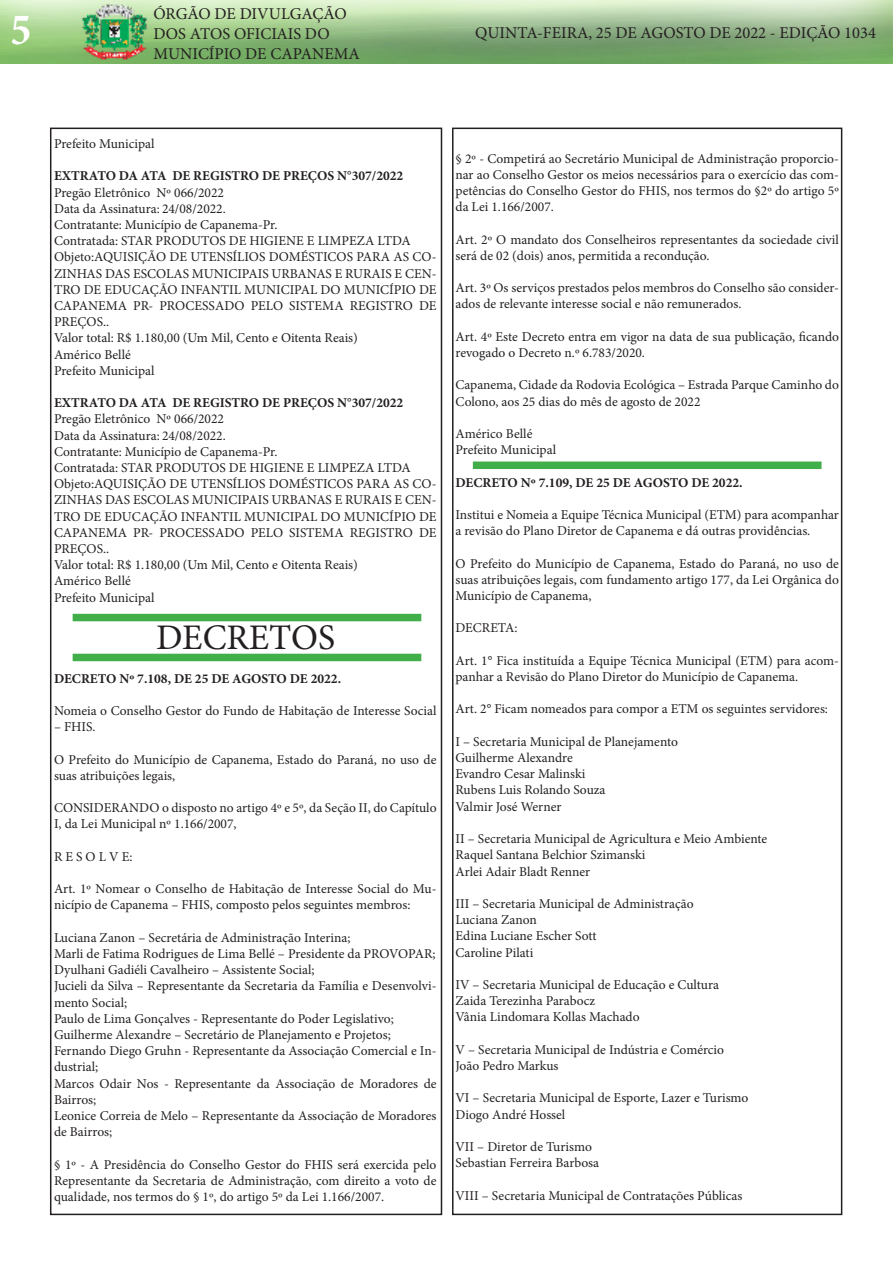
<style>
.page{position:relative;width:893px;height:1263px;background:#fff}
.page>*{position:absolute;margin:0;border:0;box-sizing:border-box;transform-origin:0 0}
.t1{font:700 condensed 45px "Minion Pro";color:#fff}
.t2{font:36px "Minion Pro";color:#231f20}
.t3{font:16.5px/19.8px "Minion Pro";color:#231f20}
.t4{font:13.5px/16.2px "Minion Pro";color:#231f20}
.t5{font:700 13.5px "Minion Pro";color:#231f20}
</style>
<div class="page">
<div style="left:50px;top:128px;width:392px;height:1087px;border:2px solid #231f20"></div>
<img style="left:0;top:0;width:893px;height:64px">
<div style="left:452px;top:128px;width:390px;height:1087px;border:2px solid #231f20"></div>
<div style="left:73px;top:614px;width:348px;height:7px;background:#40ae49"></div>
<div style="left:73px;top:654px;width:348px;height:7px;background:#40ae49"></div>
<div style="left:473px;top:461px;width:348px;height:8px;background:#40ae49"></div>
<h1 class="t1" style="left:11px;top:-1px;width:22px">5</h1>
<p class="t3" style="left:153px;top:4px;width:208px">ÓRGÃO DE DIVULGAÇÃO<br>DOS ATOS OFICIAIS DO<br>MUNICÍPIO DE CAPANEMA</p>
<p class="t3" style="left:475px;top:23px;width:402px">QUINTA-FEIRA, 25 DE AGOSTO DE 2022 - EDIÇÃO 1034</p>
<p class="t4" style="left:54px;top:136px;width:102px">Prefeito Municipal</p>
<p class="t5" style="left:54px;top:166px;width:351px">EXTRATO DA ATA DE REGISTRO DE PREÇOS N°307/2022</p>
<p class="t4" style="left:54px;top:184px;width:172px">Pregão Eletrônico Nº 066/2022</p>
<p class="t4" style="left:54px;top:200px;width:173px">Data da Assinatura: 24/08/2022.</p>
<p class="t4" style="left:54px;top:217px;width:225px">Contratante: Município de Capanema-Pr.</p>
<p class="t4" style="left:54px;top:233px;width:358px">Contratada: STAR PRODUTOS DE HIGIENE E LIMPEZA LTDA</p>
<p class="t4" style="left:54px;top:249px;width:384px;text-align:justify">Objeto:AQUISIÇÃO DE UTENSÍLIOS DOMÉSTICOS PARA AS CO-ZINHAS DAS ESCOLAS MUNICIPAIS URBANAS E RURAIS E CEN-TRO DE EDUCAÇÃO INFANTIL MUNICIPAL DO MUNICÍPIO DE CAPANEMA PR- PROCESSADO PELO SISTEMA REGISTRO DE PREÇOS..</p>
<p class="t4" style="left:54px;top:330px;width:305px">Valor total: R$ 1.180,00 (Um Mil, Cento e Oitenta Reais)</p>
<p class="t4" style="left:54px;top:346px;width:78px">Américo Bellé</p>
<p class="t4" style="left:54px;top:362px;width:102px">Prefeito Municipal</p>
<p class="t5" style="left:54px;top:393px;width:351px">EXTRATO DA ATA DE REGISTRO DE PREÇOS N°307/2022</p>
<p class="t4" style="left:54px;top:411px;width:172px">Pregão Eletrônico Nº 066/2022</p>
<p class="t4" style="left:54px;top:427px;width:173px">Data da Assinatura: 24/08/2022.</p>
<p class="t4" style="left:54px;top:443px;width:225px">Contratante: Município de Capanema-Pr.</p>
<p class="t4" style="left:54px;top:460px;width:358px">Contratada: STAR PRODUTOS DE HIGIENE E LIMPEZA LTDA</p>
<p class="t4" style="left:54px;top:476px;width:384px;text-align:justify">Objeto:AQUISIÇÃO DE UTENSÍLIOS DOMÉSTICOS PARA AS CO-ZINHAS DAS ESCOLAS MUNICIPAIS URBANAS E RURAIS E CEN-TRO DE EDUCAÇÃO INFANTIL MUNICIPAL DO MUNICÍPIO DE CAPANEMA PR- PROCESSADO PELO SISTEMA REGISTRO DE PREÇOS..</p>
<p class="t4" style="left:54px;top:557px;width:305px">Valor total: R$ 1.180,00 (Um Mil, Cento e Oitenta Reais)</p>
<p class="t4" style="left:54px;top:573px;width:78px">Américo Bellé</p>
<p class="t4" style="left:54px;top:589px;width:102px">Prefeito Municipal</p>
<p class="t2" style="left:156px;top:613px;width:181px">DECRETOS</p>
<p class="t5" style="left:54px;top:669px;width:289px">DECRETO Nº 7.108, DE 25 DE AGOSTO DE 2022.</p>
<p class="t4" style="left:54px;top:703px;width:384px">Nomeia o Conselho Gestor do Fundo de Habitação de Interesse Social</p>
<p class="t4" style="left:54px;top:719px;width:43px">– FHIS.</p>
<p class="t4" style="left:54px;top:751px;width:384px">O Prefeito do Município de Capanema, Estado do Paraná, no uso de suas atribuições legais,</p>
<p class="t4" style="left:54px;top:800px;width:384px">CONSIDERANDO o disposto no artigo 4º e 5º, da Seção II, do Capítulo<br>I, da Lei Municipal nº 1.166/2007,</p>
<p class="t4" style="left:54px;top:848px;width:80px">R E S O L V E:</p>
<p class="t4" style="left:54px;top:881px;width:384px">Art. 1º Nomear o Conselho de Habitação de Interesse Social do Mu&shy;nicípio de Capanema – FHIS, composto pelos seguintes membros:</p>
<p class="t4" style="left:54px;top:929px;width:298px">Luciana Zanon – Secretária de Administração Interina;</p>
<p class="t4" style="left:54px;top:946px;width:383px">Marli de Fatima Rodrigues de Lima Bellé – Presidente da PROVOPAR;</p>
<p class="t4" style="left:54px;top:962px;width:262px">Dyulhani Gadiéli Cavalheiro – Assistente Social;</p>
<p class="t4" style="left:54px;top:978px;width:384px">Jucieli da Silva – Representante da Secretaria da Família e Desenvolvi&shy;mento Social;</p>
<p class="t4" style="left:54px;top:1010px;width:341px">Paulo de Lima Gonçalves - Representante do Poder Legislativo;</p>
<p class="t4" style="left:54px;top:1027px;width:338px">Guilherme Alexandre – Secretário de Planejamento e Projetos;</p>
<p class="t4" style="left:54px;top:1043px;width:384px">Fernando Diego Gruhn - Representante da Associação Comercial e In&shy;dustrial;</p>
<p class="t4" style="left:54px;top:1075px;width:384px">Marcos Odair Nos - Representante da Associação de Moradores de<br>Bairros;</p>
<p class="t4" style="left:54px;top:1108px;width:384px">Leonice Correia de Melo – Representante da Associação de Moradores de Bairros;</p>
<p class="t4" style="left:54px;top:1156px;width:384px;text-align:justify">§ 1º - A Presidência do Conselho Gestor do FHIS será exercida pelo Representante da Secretaria de Administração, com direito a voto de qualidade, nos termos do § 1º, do artigo 5º da Lei 1.166/2007.</p>
<p class="t4" style="left:455px;top:150px;width:385px;text-align:justify">§ 2º - Competirá ao Secretário Municipal de Administração proporcio&shy;nar ao Conselho Gestor os meios necessários para o exercício das com&shy;petências do Conselho Gestor do FHIS, nos termos do §2º do artigo 5º da Lei 1.166/2007.</p>
<p class="t4" style="left:455px;top:231px;width:385px">Art. 2º O mandato dos Conselheiros representantes da sociedade civil será de 02 (dois) anos, permitida a recondução.</p>
<p class="t4" style="left:455px;top:280px;width:385px">Art. 3º Os serviços prestados pelos membros do Conselho são consider&shy;ados de relevante interesse social e não remunerados.</p>
<p class="t4" style="left:455px;top:328px;width:385px">Art. 4º Este Decreto entra em vigor na data de sua publicação, ficando revogado o Decreto n.º 6.783/2020.</p>
<p class="t4" style="left:455px;top:377px;width:385px">Capanema, Cidade da Rodovia Ecológica – Estrada Parque Caminho do<br>Colono, aos 25 dias do mês de agosto de 2022</p>
<p class="t4" style="left:455px;top:426px;width:78px">Américo Bellé</p>
<p class="t4" style="left:455px;top:442px;width:102px">Prefeito Municipal</p>
<p class="t5" style="left:455px;top:473px;width:289px">DECRETO Nº 7.109, DE 25 DE AGOSTO DE 2022.</p>
<p class="t4" style="left:455px;top:507px;width:385px">Institui e Nomeia a Equipe Técnica Municipal (ETM) para acompanhar a revisão do Plano Diretor de Capanema e dá outras providências.</p>
<p class="t4" style="left:455px;top:555px;width:385px;text-align:justify">O Prefeito do Município de Capanema, Estado do Paraná, no uso de suas atribuições legais, com fundamento artigo 177, da Lei Orgânica do Município de Capanema,</p>
<p class="t4" style="left:455px;top:620px;width:64px">DECRETA:</p>
<p class="t4" style="left:455px;top:652px;width:385px">Art. 1° Fica instituída a Equipe Técnica Municipal (ETM) para acom&shy;panhar a Revisão do Plano Diretor do Município de Capanema.</p>
<p class="t4" style="left:455px;top:701px;width:374px">Art. 2° Ficam nomeados para compor a ETM os seguintes servidores:</p>
<p class="t4" style="left:455px;top:733px;width:224px">I – Secretaria Municipal de Planejamento</p>
<p class="t4" style="left:455px;top:750px;width:119px">Guilherme Alexandre</p>
<p class="t4" style="left:455px;top:766px;width:131px">Evandro Cesar Malinski</p>
<p class="t4" style="left:455px;top:782px;width:151px">Rubens Luis Rolando Souza</p>
<p class="t4" style="left:455px;top:798px;width:107px">Valmir José Werner</p>
<p class="t4" style="left:455px;top:831px;width:313px">II – Secretaria Municipal de Agricultura e Meio Ambiente</p>
<p class="t4" style="left:455px;top:847px;width:191px">Raquel Santana Belchior Szimanski</p>
<p class="t4" style="left:455px;top:863px;width:136px">Arlei Adair Bladt Renner</p>
<p class="t4" style="left:455px;top:895px;width:240px">III – Secretaria Municipal de Administração</p>
<p class="t4" style="left:455px;top:912px;width:83px">Luciana Zanon</p>
<p class="t4" style="left:455px;top:928px;width:143px">Edina Luciane Escher Sott</p>
<p class="t4" style="left:455px;top:944px;width:79px">Caroline Pilati</p>
<p class="t4" style="left:455px;top:976px;width:265px">IV – Secretaria Municipal de Educação e Cultura</p>
<p class="t4" style="left:455px;top:993px;width:141px">Zaida Terezinha Parabocz</p>
<p class="t4" style="left:455px;top:1009px;width:186px">Vânia Lindomara Kollas Machado</p>
<p class="t4" style="left:455px;top:1041px;width:270px">V – Secretaria Municipal de Indústria e Comércio</p>
<p class="t4" style="left:455px;top:1057px;width:105px">João Pedro Markus</p>
<p class="t4" style="left:455px;top:1090px;width:294px">VI – Secretaria Municipal de Esporte, Lazer e Turismo</p>
<p class="t4" style="left:455px;top:1106px;width:111px">Diogo André Hossel</p>
<p class="t4" style="left:455px;top:1138px;width:138px">VII – Diretor de Turismo</p>
<p class="t4" style="left:455px;top:1155px;width:145px">Sebastian Ferreira Barbosa</p>
<p class="t4" style="left:455px;top:1187px;width:288px">VIII – Secretaria Municipal de Contratações Públicas</p>
</div>
